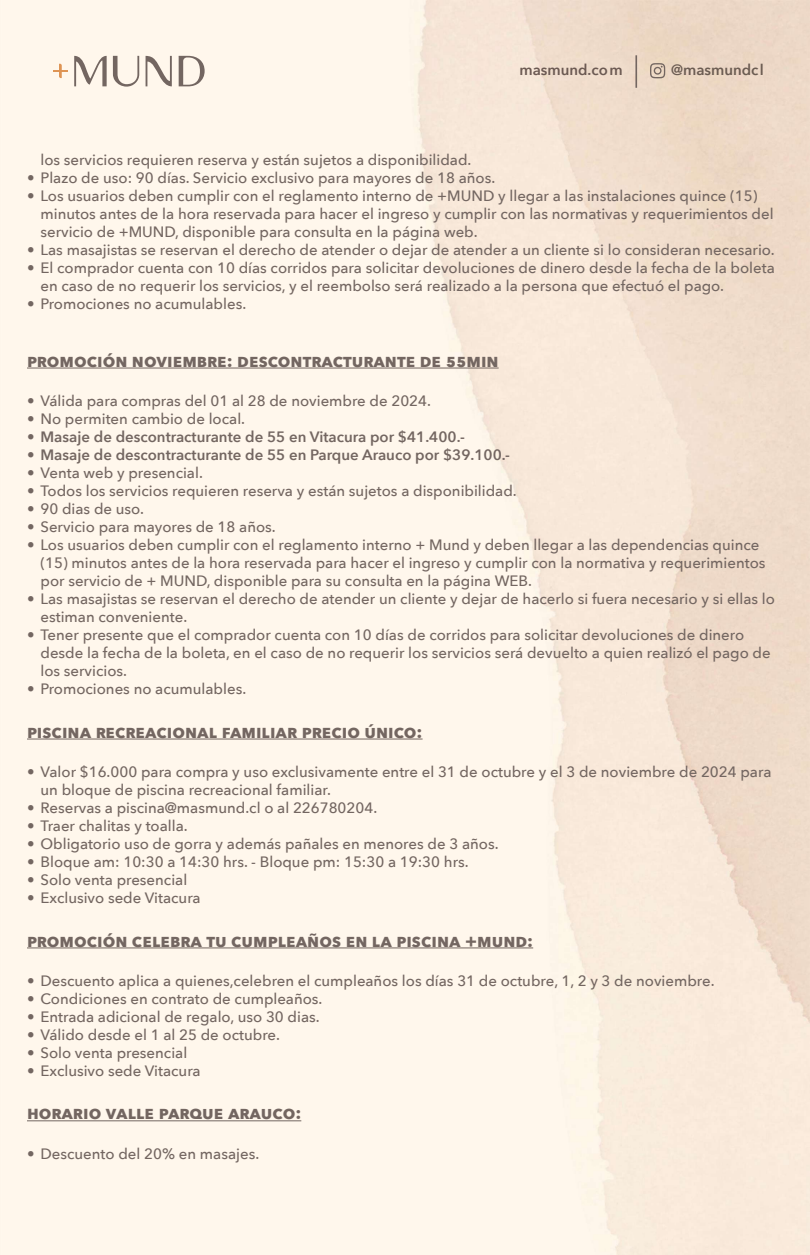
<style>
.page{position:relative;width:810px;height:1255px;background:#fff}
.page>*{position:absolute;margin:0;border:0;box-sizing:border-box;transform-origin:0 0}
.t1{font:700 18px "Avenir Next";letter-spacing:.07em;color:#736661}
.t2{font:700 18px "Avenir Next";color:#736661}
.t3{font:700 18px "Avenir Next";letter-spacing:.11em;color:#736661}
.t4{font:500 15px/18px "Avenir Next";color:#736661}
.t5{font:600 15px "Avenir Next";color:#736661}
.t6{font:600 14.92px "Avenir Next";color:#6b5952}
.t7{font:600 14.92px "Avenir Next";color:#6b5c52}
</style>
<div class="page">
<img style="left:0;top:0;width:810px;height:1254px">
<svg style="left:113px;top:56px;width:26px;height:31px"></svg>
<svg style="left:179px;top:56px;width:26px;height:30px"></svg>
<svg style="left:74px;top:56px;width:33px;height:30px"></svg>
<svg style="left:146px;top:56px;width:26px;height:30px"></svg>
<svg style="left:53px;top:64px;width:14px;height:14px"></svg>
<hr style="left:635px;top:55px;width:2px;height:33px;background:#736661">
<svg style="left:650px;top:63px;width:15px;height:15px"></svg>
<hr style="left:27px;top:367px;width:472px;height:1px;background:#736661">
<hr style="left:27px;top:738px;width:396px;height:1px;background:#736661">
<hr style="left:27px;top:947px;width:506px;height:1px;background:#736661">
<hr style="left:27px;top:1120px;width:274px;height:1px;background:#736661">
<p class="t6" style="left:519px;top:57px;width:105px">masmund.com</p>
<p class="t7" style="left:671px;top:57px;width:94px">@masmundcl</p>
<p class="t4" style="left:40px;top:150px;width:433px">los servicios requieren reserva y están sujetos a disponibilidad.</p>
<p class="t4" style="left:27px;top:168px;width:470px">• Plazo de uso: 90 días. Servicio exclusivo para mayores de 18 años.</p>
<p class="t4" style="left:40px;top:186px;width:735px;text-indent:-14px">• Los usuarios deben cumplir con el reglamento interno de +MUND y llegar a las instalaciones quince (15) minutos antes de la hora reservada para hacer el ingreso y cumplir con las normativas y requerimientos del servicio de +MUND, disponible para consulta en la página web.</p>
<p class="t4" style="left:27px;top:240px;width:749px">• Las masajistas se reservan el derecho de atender o dejar de atender a un cliente si lo consideran necesario.</p>
<p class="t4" style="left:40px;top:258px;width:736px;text-indent:-14px">• El comprador cuenta con 10 días corridos para solicitar devoluciones de dinero desde la fecha de la boleta en caso de no requerir los servicios, y el reembolso será realizado a la persona que efectuó el pago.</p>
<p class="t4" style="left:27px;top:294px;width:221px">• Promociones no acumulables.</p>
<p class="t2" style="left:27px;top:345px;width:253px">PROMOCIÓN NOVIEMBRE: Descon</p>
<p class="t3" style="left:303px;top:345px;width:175px">tracturante de 55min</p>
<p class="t4" style="left:27px;top:391px;width:406px">• Válida para compras del 01 al 28 de noviembre de 2024.</p>
<p class="t4" style="left:27px;top:409px;width:220px">• No permiten cambio de local.</p>
<p class="t5" style="left:27px;top:424px;width:439px">• Masaje de descontracturante de 55 en Vitacura por $41.400.-</p>
<p class="t5" style="left:27px;top:442px;width:485px">• Masaje de descontracturante de 55 en Parque Arauco por $39.100.-</p>
<p class="t4" style="left:27px;top:463px;width:177px">• Venta web y presencial.</p>
<p class="t4" style="left:27px;top:481px;width:491px">• Todos los servicios requieren reserva y están sujetos a disponibilidad.</p>
<p class="t4" style="left:27px;top:499px;width:119px">• 90 dias de uso.</p>
<p class="t4" style="left:27px;top:517px;width:250px">• Servicio para mayores de 18 años.</p>
<p class="t4" style="left:40px;top:535px;width:727px;text-indent:-14px">• Los usuarios deben cumplir con el reglamento interno + Mund y deben llegar a las dependencias quince (15) minutos antes de la hora reservada para hacer el ingreso y cumplir con la normativa y requerimientos por servicio de + MUND, disponible para su consulta en la página WEB.</p>
<p class="t4" style="left:40px;top:589px;width:736px;text-indent:-14px">• Las masajistas se reservan el derecho de atender un cliente y dejar de hacerlo si fuera necesario y si ellas lo estiman conveniente.</p>
<p class="t4" style="left:40px;top:625px;width:732px;text-indent:-14px">• Tener presente que el comprador cuenta con 10 días de corridos para solicitar devoluciones de dinero desde la fecha de la boleta, en el caso de no requerir los servicios será devuelto a quien realizó el pago de los servicios.</p>
<p class="t4" style="left:27px;top:679px;width:221px">• Promociones no acumulables.</p>
<p class="t1" style="left:27px;top:715px;width:141px">Piscina recreacion</p>
<p class="t1" style="left:197px;top:715px;width:145px">al fami liar precio</p>
<p class="t1" style="left:365px;top:715px;width:23px">único</p>
<p class="t1" style="left:417px;top:715px;width:7px">:</p>
<p class="t4" style="left:40px;top:762px;width:732px;text-indent:-14px">• Valor $16.000 para compra y uso exclusivamente entre el 31 de octubre y el 3 de noviembre de 2024 para un bloque de piscina recreacional familiar.</p>
<p class="t4" style="left:27px;top:798px;width:352px">• Reservas a piscina@masmund.cl o al 226780204.</p>
<p class="t4" style="left:27px;top:816px;width:162px">• Traer chalitas y toalla.</p>
<p class="t4" style="left:27px;top:834px;width:473px">• Obligatorio uso de gorra y además pañales en menores de 3 años.</p>
<p class="t4" style="left:27px;top:852px;width:443px">• Bloque am: 10:30 a 14:30 hrs. - Bloque pm: 15:30 a 19:30 hrs.</p>
<p class="t4" style="left:27px;top:870px;width:162px">• Solo venta presencial</p>
<p class="t4" style="left:27px;top:888px;width:175px">• Exclusivo sede Vitacura</p>
<p class="t1" style="left:27px;top:924px;width:12px">promoción</p>
<p class="t1" style="left:132px;top:924px;width:403px">Celebra tu cumpleaños en la piscina +MUND:</p>
<p class="t4" style="left:27px;top:971px;width:689px">• Descuento aplica a quienes,celebren el cumpleaños los días 31 de octubre, 1, 2 y 3 de noviembre.</p>
<p class="t4" style="left:27px;top:989px;width:297px">• Condiciones en contrato de cumpleaños.</p>
<p class="t4" style="left:27px;top:1007px;width:294px">• Entrada adicional de regalo, uso 30 dias.</p>
<p class="t4" style="left:27px;top:1025px;width:255px">• Válido desde el 1 al 25 de octubre.</p>
<p class="t4" style="left:27px;top:1043px;width:162px">• Solo venta presencial</p>
<p class="t4" style="left:27px;top:1061px;width:175px">• Exclusivo sede Vitacura</p>
<p class="t1" style="left:27px;top:1097px;width:90px">HORARIO VALLE</p>
<p class="t1" style="left:159px;top:1097px;width:144px">PARQUE ARAU CO:</p>
<p class="t4" style="left:27px;top:1144px;width:234px">• Descuento del 20% en masajes.</p>
</div>
